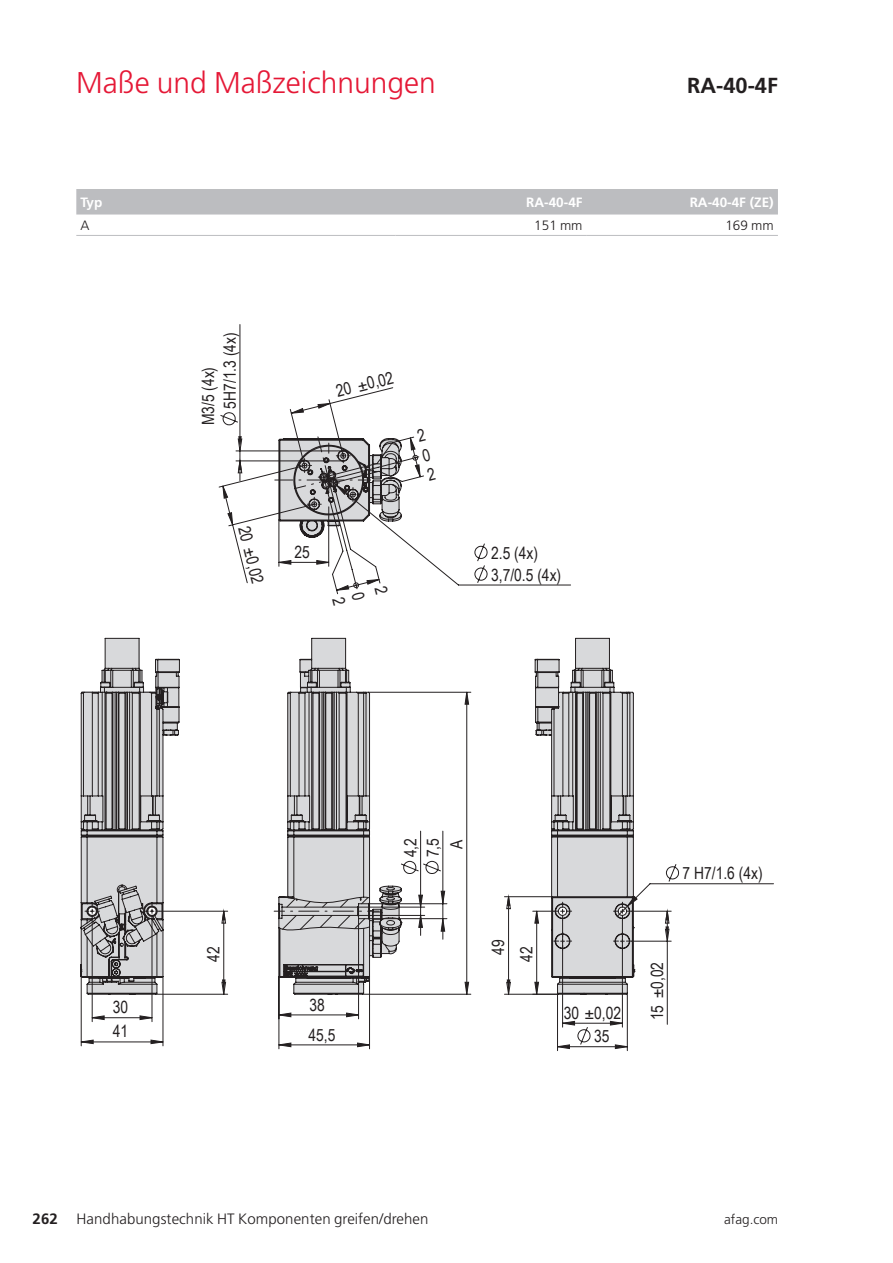
<style>
.page{position:relative;width:893px;height:1263px;background:#fff}
.page>*{position:absolute;margin:0;border:0;box-sizing:border-box;transform-origin:0 0}
.t1{font:300 30px "Frutiger LT Pro";color:#e51836}
.t2{font:700 21.75px "Frutiger LT Pro";color:#231f20}
.t3{font:16.95px/21.8px "Arial Narrow";color:#231f20}
.t4{font:300 15px "Frutiger LT Pro";letter-spacing:.005em;color:#231f20}
.t5{font:700 13.5px "Frutiger LT Pro";color:#fff}
.t6{font:300 13.5px "Frutiger LT Pro";letter-spacing:.005em;color:#231f20}
.s1{font-weight:700}
</style>
<div class="page">
<div style="left:76px;top:189px;width:702px;height:26px;background:#bcbdc0"></div>
<hr style="left:76px;top:235px;width:320px;height:1px;background:#bcbdc0">
<hr style="left:396px;top:235px;width:191px;height:1px;background:#bcbdc0">
<hr style="left:587px;top:235px;width:191px;height:1px;background:#bcbdc0">
<hr style="left:369px;top:976px;width:1px;height:73px;background:#231f20">
<hr style="left:279px;top:976px;width:1px;height:73px;background:#231f20">
<hr style="left:627px;top:993px;width:1px;height:58px;background:#231f20">
<hr style="left:557px;top:993px;width:1px;height:58px;background:#231f20">
<hr style="left:240px;top:324px;width:1px;height:120px;background:#231f20">
<hr style="left:631px;top:911px;width:40px;height:1px;background:#231f20">
<hr style="left:631px;top:941px;width:40px;height:1px;background:#231f20">
<hr style="left:667px;top:941px;width:1px;height:83px;background:#231f20">
<svg style="left:81px;top:995px;width:288px;height:52px"></svg>
<svg style="left:92px;top:637px;width:536px;height:388px"></svg>
<svg style="left:558px;top:1026px;width:70px;height:23px"></svg>
<svg style="left:222px;top:543px;width:447px;height:448px"></svg>
<svg style="left:80px;top:638px;width:100px;height:357px"></svg>
<svg style="left:274px;top:638px;width:361px;height:357px"></svg>
<svg style="left:218px;top:387px;width:218px;height:219px"></svg>
<h1 class="t1" style="left:76px;top:65px;width:361px">Maße und Maßzeichnungen</h1>
<p class="t2" style="left:687px;top:72px;width:92px">RA-40-4F</p>
<p class="t5" style="left:81px;top:194px;width:23px">Typ</p>
<p class="t5" style="left:526px;top:194px;width:58px">RA-40-4F</p>
<p class="t5" style="left:690px;top:194px;width:86px">RA-40-4F (ZE)</p>
<p class="t6" style="left:81px;top:217px;width:11px">A</p>
<p class="t6" style="left:534px;top:217px;width:50px">151 mm</p>
<p class="t6" style="left:725px;top:217px;width:50px">169 mm</p>
<p class="t3" style="left:197px;top:409px;width:78px;text-indent:-17px;rotate:-90deg">M3/5 (4x)<br>5H7/1.3 (4x)</p>
<p class="t3" style="left:333px;top:380px;width:60px;rotate:-14deg">20 ±0,02</p>
<p class="t3" style="left:255px;top:523px;width:60px;rotate:76deg">20 ±0,02</p>
<p class="t3" style="left:295px;top:540px;width:17px">25</p>
<p class="t3" style="left:491px;top:541px;width:72px">2.5 (4x)<br>3,7/0.5 (4x)</p>
<p class="t3" style="left:113px;top:996px;width:17px">30</p>
<p class="t3" style="left:113px;top:1020px;width:17px">41</p>
<p class="t3" style="left:202px;top:962px;width:17px;rotate:-90deg">42</p>
<p class="t3" style="left:310px;top:993px;width:17px">38</p>
<p class="t3" style="left:308px;top:1023px;width:28px">45,5</p>
<p class="t3" style="left:399px;top:857px;width:21px;line-height:22.2px;rotate:-90deg">4,2<br>7,5</p>
<p class="t3" style="left:445px;top:849px;width:11px;rotate:-90deg">A</p>
<p class="t3" style="left:487px;top:955px;width:17px;rotate:-90deg">49</p>
<p class="t3" style="left:515px;top:962px;width:17px;rotate:-90deg">42</p>
<p class="t3" style="left:683px;top:862px;width:82px">7 H7/1.6 (4x)</p>
<p class="t3" style="left:564px;top:1001px;width:59px">30 ±0,02</p>
<p class="t3" style="left:594px;top:1025px;width:17px">35</p>
<p class="t3" style="left:646px;top:1020px;width:60px;rotate:-90deg">15 ±0,02</p>
<p class="t4" style="left:33px;top:1210px;width:106px"><span class="s1">262</span> $Chapter</p>
<p class="t4" style="left:77px;top:1210px;width:353px">Handhabungstechnik HT Komponenten greifen/drehen</p>
<p class="t6" style="left:724px;top:1211px;width:55px">afag.com</p>
</div>
